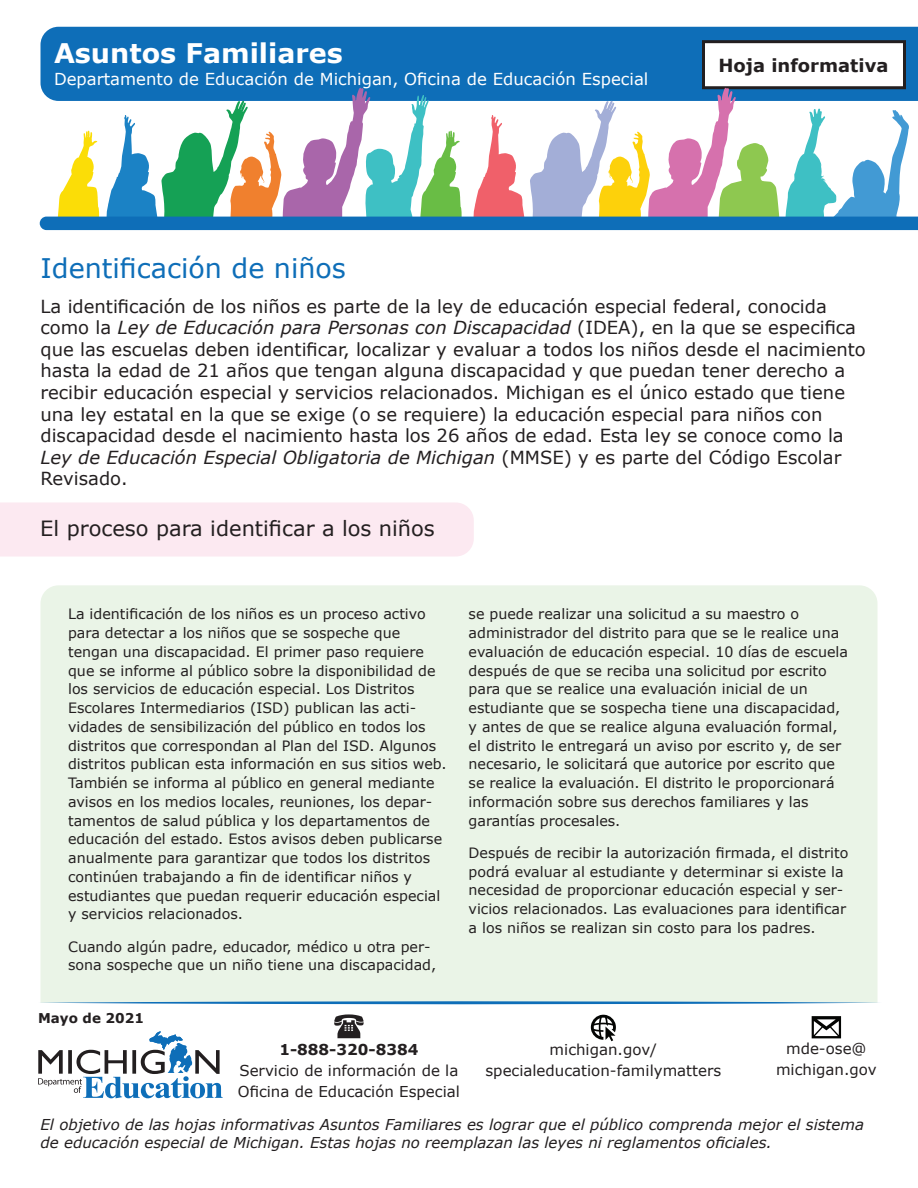
<style>
.page{position:relative;width:918px;height:1188px;background:#fff}
.page>*{position:absolute;margin:0;border:0;box-sizing:border-box;transform-origin:0 0}
.Heading2{font:27px "Verdana";color:#0e6eb8}
.t1{font:700 27px "Verdana";color:#fff}
.Heading3a{font:21px "Verdana";color:#231f20}
.t2{font:18px/21.6px "Verdana";color:#231f20}
.FactSheet{font:700 18px "Verdana";color:#231f20}
.t3{font:16.5px "Verdana";color:#fff}
.FactSheet-2{font:italic 15px/18px "Verdana";color:#231f20}
.t4{font:15px/21px "Verdana";color:#231f20;text-align:center}
.t5{font:700 15px "Verdana";color:#231f20}
.t6{font:14.25px/18.8px "Verdana";color:#231f20}
.t7{font:700 13.5px "Verdana";color:#231f20}
.s1{font-style:italic}
</style>
<div class="page">
<div style="left:0;top:502px;width:474px;height:54px;background:#fce9f1"></div>
<div style="left:40px;top:585px;width:838px;height:416px;background:#eaf4e7"></div>
<div style="left:40px;top:27px;width:878px;height:61px;background:#0e6eb8"></div>
<svg style="left:40px;top:1001px;width:839px;height:3px;background:#5d9eca"></svg>
<div style="left:704px;top:42px;width:201px;height:46px;background:#fff"></div>
<div style="left:702px;top:40px;width:204px;height:49px;border:3px solid #231f20"></div>
<svg style="left:38px;top:1031px;width:185px;height:67px"></svg>
<svg style="left:334px;top:1014px;width:30px;height:24px"></svg>
<svg style="left:591px;top:1015px;width:25px;height:26px"></svg>
<svg style="left:812px;top:1016px;width:29px;height:22px"></svg>
<svg style="left:40px;top:88px;width:878px;height:142px"></svg>
<h1 class="t1" style="left:54px;top:34px;width:290px">Asuntos Familiares</h1>
<p class="t3" style="left:54px;top:68px;width:596px">Departamento de Educación de Michigan, Oficina de Educación Especial</p>
<p class="FactSheet" style="left:718px;top:52px;width:171px">Hoja informativa</p>
<h2 class="Heading2" style="left:40px;top:249px;width:307px">Identificación de niños</h2>
<p class="t2" style="left:40px;top:295px;width:827px">La identificación de los niños es parte de la ley de educación especial federal, conocida como la <span class="s1">Ley de Educación para Personas con Discapacidad</span> (IDEA), en la que se especifica que las escuelas deben identificar, localizar y evaluar a todos los niños desde el nacimiento hasta la edad de 21 años que tengan alguna discapacidad y que puedan tener derecho a recibir educación especial y servicios relacionados. Michigan es el único estado que tiene una ley estatal en la que se exige (o se requiere) la educación especial para niños con discapacidad desde el nacimiento hasta los 26 años de edad. Esta ley se conoce como la <span class="s1">Ley de Educación Especial Obligatoria de Michigan</span> (MMSE) y es parte del Código Escolar Revisado.</p>
<h3 class="Heading3a" style="left:40px;top:514px;width:396px">El proceso para identificar a los niños</h3>
<p class="t6" style="left:68px;top:605px;width:380px">La identificación de los niños es un proceso activo para detectar a los niños que se sospeche que tengan una discapacidad. El primer paso requiere que se informe al público sobre la disponibilidad de los servicios de educación especial. Los Distritos Escolares Intermediarios (ISD) publican las acti&shy;vidades de sensibilización del público en todos los distritos que correspondan al Plan del ISD. Algunos distritos publican esta información en sus sitios web.<br>También se informa al público en general mediante avisos en los medios locales, reuniones, los depar&shy;tamentos de salud pública y los departamentos de educación del estado. Estos avisos deben publicarse anualmente para garantizar que todos los distritos continúen trabajando a fin de identificar niños y estudiantes que puedan requerir educación especial y servicios relacionados.</p>
<p class="t6" style="left:68px;top:937px;width:370px">Cuando algún padre, educador, médico u otra per&shy;sona sospeche que un niño tiene una discapacidad,</p>
<p class="t6" style="left:469px;top:605px;width:381px">se puede realizar una solicitud a su maestro o administrador del distrito para que se le realice una evaluación de educación especial. 10 días de escuela después de que se reciba una solicitud por escrito para que se realice una evaluación inicial de un estudiante que se sospecha tiene una discapacidad, y antes de que se realice alguna evaluación formal, el distrito le entregará un aviso por escrito y, de ser necesario, le solicitará que autorice por escrito que se realice la evaluación. El distrito le proporcionará información sobre sus derechos familiares y las garantías procesales.</p>
<p class="t6" style="left:469px;top:843px;width:381px">Después de recibir la autorización firmada, el distrito podrá evaluar al estudiante y determinar si existe la necesidad de proporcionar educación especial y ser&shy;vicios relacionados. Las evaluaciones para identificar a los niños se realizan sin costo para los padres.</p>
<p class="t7" style="left:38px;top:1009px;width:107px">Mayo de 2021</p>
<p class="t5" style="left:279px;top:1039px;width:140px">1-888-320-8384</p>
<p class="t4" style="left:238px;top:1060px;width:224px;text-align:left">Servicio de información de la<br>Oficina de Educación Especial</p>
<p class="t4" style="left:486px;top:1039px;width:237px">michigan.gov/ specialeducation-familymatters</p>
<p class="t4" style="left:776px;top:1038px;width:102px">mde-ose@ michigan.gov</p>
<p class="FactSheet-2" style="left:40px;top:1115px;width:825px">El objetivo de las hojas informativas Asuntos Familiares es lograr que el público comprenda mejor el sistema de educación especial de Michigan. Estas hojas no reemplazan las leyes ni reglamentos oficiales.</p>
</div>
